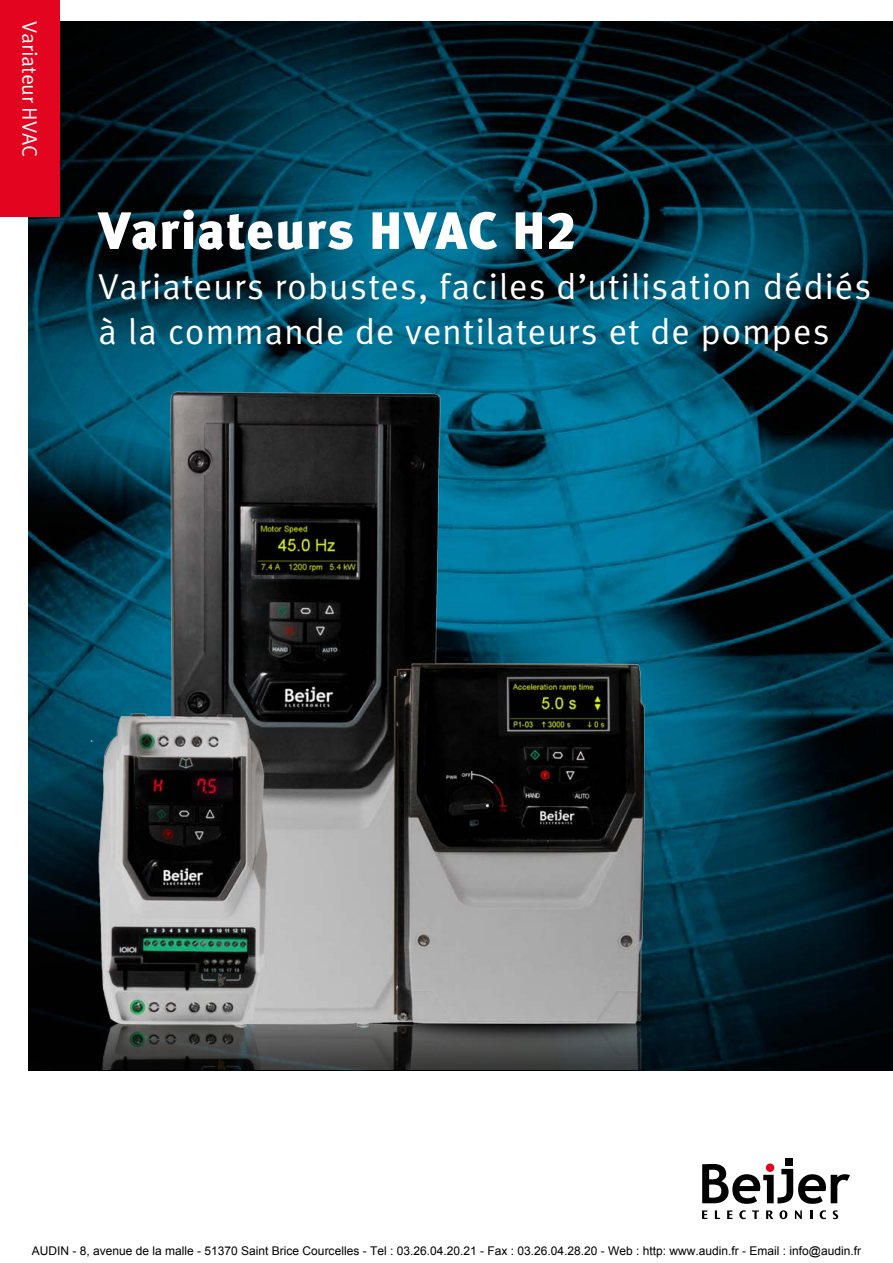
<style>
.page{position:relative;width:893px;height:1263px;background:#fff}
.page>*{position:absolute;margin:0;border:0;box-sizing:border-box;transform-origin:0 0}
.t1{font:900 52.5px "Meta OT";letter-spacing:.01em;color:#fff}
.t2{font:36px/45px "Meta OT Norm";letter-spacing:.015em;color:#fff}
.t3{font:21px "Meta OT Norm";letter-spacing:-.015em;color:#fff}
.t4{font:12px "Arial";color:#000}
</style>
<div class="page">
<img style="left:29px;top:21px;width:864px;height:1049px">
<div style="left:0;top:0;width:60px;height:217px;background:#e30520"></div>
<svg style="left:702px;top:1210px;width:5px;height:9px"></svg>
<svg style="left:715px;top:1210px;width:5px;height:9px"></svg>
<svg style="left:727px;top:1210px;width:5px;height:9px"></svg>
<svg style="left:739px;top:1210px;width:7px;height:9px"></svg>
<svg style="left:752px;top:1210px;width:7px;height:9px"></svg>
<svg style="left:766px;top:1210px;width:7px;height:9px"></svg>
<svg style="left:779px;top:1210px;width:8px;height:9px"></svg>
<svg style="left:795px;top:1210px;width:7px;height:9px"></svg>
<svg style="left:810px;top:1210px;width:2px;height:9px"></svg>
<svg style="left:820px;top:1210px;width:6px;height:9px"></svg>
<svg style="left:833px;top:1210px;width:5px;height:9px"></svg>
<svg style="left:702px;top:1164px;width:148px;height:40px"></svg>
<div style="left:786px;top:1158px;width:7px;height:7px;background:#000"></div>
<img style="left:28px;top:366px;width:698px;height:703px">
<h3 class="t3" style="left:42px;top:21px;width:137px;rotate:90deg">Variateur HVAC</h3>
<h1 class="t1" style="left:98px;top:199px;width:479px">Variateurs HVAC H2</h1>
<h2 class="t2" style="left:98px;top:264px;width:775px">Variateurs robustes, faciles d’utilisation dédiés à la commande de ventilateurs et de pompes</h2>
<p class="t4" style="left:32px;top:1243px;width:831px">AUDIN - 8, avenue de la malle - 51370 Saint Brice Courcelles - Tel : 03.26.04.20.21 - Fax : 03.26.04.28.20 - Web : http: www.audin.fr - Email : info@audin.fr</p>
</div>
